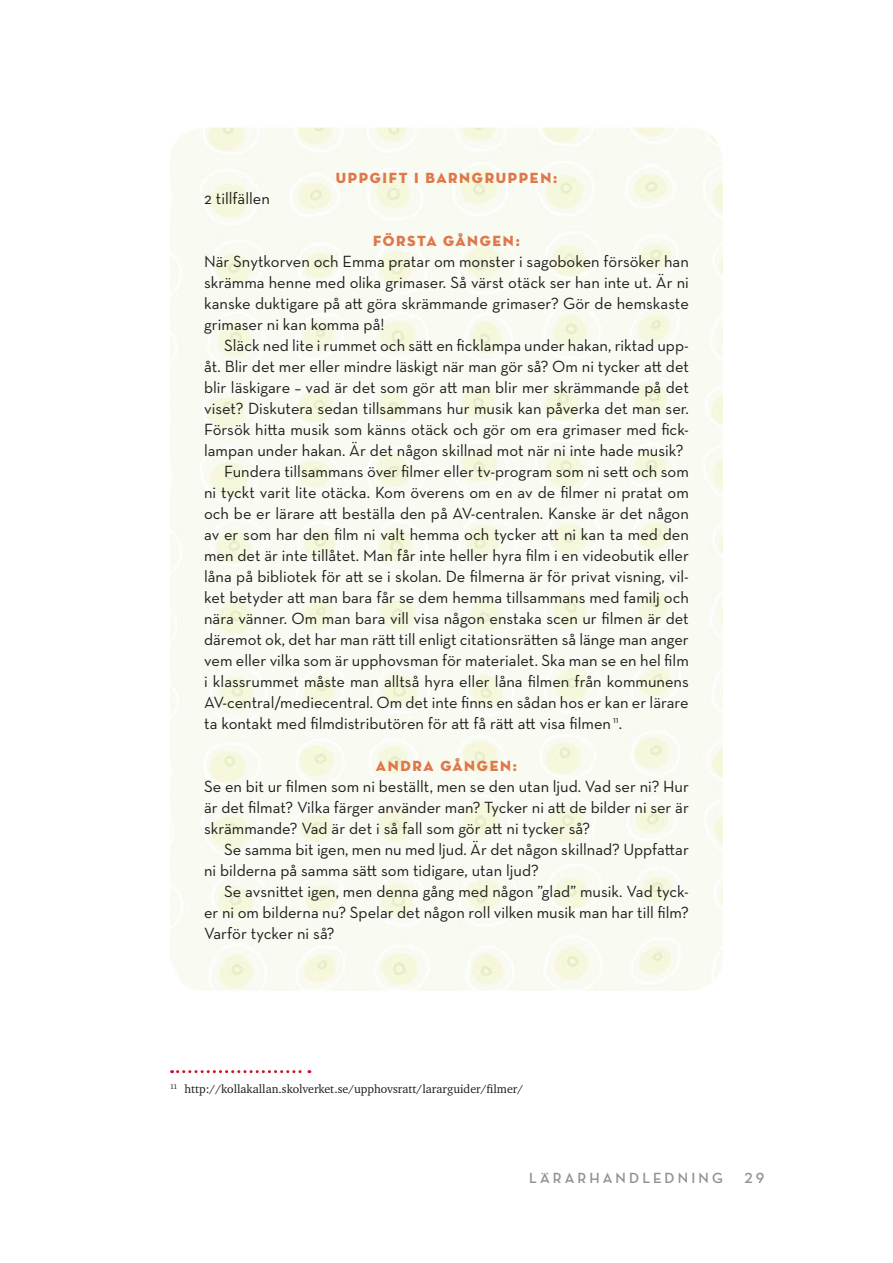
<style>
.page{position:relative;width:893px;height:1263px;background:#fff}
.page>*{position:absolute;margin:0;border:0;box-sizing:border-box;transform-origin:0 0}
.t1{font:16.5px/21px "Neutraface Text";color:#1d1d1b;text-align:justify}
.t2{font:15px "Neutraface Display Titling";letter-spacing:.11em;color:#de784a}
.t3{font:700 15px "Neutraface Display";letter-spacing:.215em;color:#929292}
.t4{font:12px "Charter ITC";color:#1d1d1b}
</style>
<div class="page">
<svg style="left:172px;top:1070px;width:138px;height:3px"></svg>
<p class="t1" style="left:204px;top:187px;width:67px">2 tillfällen</p>
<p class="t2" style="left:336px;top:168px;width:223px">UPPGIFT I BARNGRUPPEN:</p>
<p class="t2" style="left:373px;top:231px;width:148px">FÖRSTA GÅNGEN:</p>
<p class="t1" style="left:204px;top:250px;width:486px">När Snytkorven och Emma pratar om monster i sagoboken försöker han skrämma henne med olika grimaser. Så värst otäck ser han inte ut. Är ni kanske duktigare på att göra skrämmande grimaser? Gör de hemskaste grimaser ni kan komma på!</p>
<p class="t1" style="left:224px;top:334px;width:466px">Släck ned lite i rummet och sätt en ficklampa under hakan, riktad upp-</p>
<p class="t1" style="left:204px;top:355px;width:486px">åt. Blir det mer eller mindre läskigt när man gör så? Om ni tycker att det</p>
<p class="t1" style="left:204px;top:376px;width:486px">blir läskigare – vad är det som gör att man blir mer skrämmande på det</p>
<p class="t1" style="left:204px;top:398px;width:486px">viset? Diskutera sedan tillsammans hur musik kan påverka det man ser.</p>
<p class="t1" style="left:204px;top:419px;width:486px">Försök hitta musik som känns otäck och gör om era grimaser med fick-</p>
<p class="t1" style="left:204px;top:440px;width:481px">lampan under hakan. Är det någon skillnad mot när ni inte hade musik?</p>
<p class="t1" style="left:224px;top:461px;width:466px">Fundera tillsammans över filmer eller tv-program som ni sett och som</p>
<p class="t1" style="left:204px;top:482px;width:486px">ni tyckt varit lite otäcka. Kom överens om en av de filmer ni pratat om</p>
<p class="t1" style="left:204px;top:503px;width:486px">och be er lärare att beställa den på AV-centralen. Kanske är det någon</p>
<p class="t1" style="left:204px;top:524px;width:486px">av er som har den film ni valt hemma och tycker att ni kan ta med den</p>
<p class="t1" style="left:204px;top:545px;width:486px">men det är inte tillåtet. Man får inte heller hyra film i en videobutik eller</p>
<p class="t1" style="left:204px;top:566px;width:486px">låna på bibliotek för att se i skolan. De filmerna är för privat visning, vil-</p>
<p class="t1" style="left:204px;top:587px;width:486px">ket betyder att man bara får se dem hemma tillsammans med familj och</p>
<p class="t1" style="left:204px;top:608px;width:486px">nära vänner. Om man bara vill visa någon enstaka scen ur filmen är det</p>
<p class="t1" style="left:204px;top:629px;width:486px">däremot ok, det har man rätt till enligt citationsrätten så länge man anger</p>
<p class="t1" style="left:204px;top:650px;width:486px">vem eller vilka som är upphovsman för materialet. Ska man se en hel film</p>
<p class="t1" style="left:204px;top:671px;width:486px">i klassrummet måste man alltså hyra eller låna filmen från kommunens</p>
<p class="t1" style="left:204px;top:692px;width:486px">AV-central/mediecentral. Om det inte finns en sådan hos er kan er lärare</p>
<p class="t1" style="left:204px;top:713px;width:419px">ta kontakt med filmdistributören för att få rätt att visa filmen <sup>11</sup>.</p>
<p class="t2" style="left:376px;top:756px;width:143px">ANDRA GÅNGEN:</p>
<p class="t1" style="left:204px;top:775px;width:486px">Se en bit ur filmen som ni beställt, men se den utan ljud. Vad ser ni? Hur är det filmat? Vilka färger använder man? Tycker ni att de bilder ni ser är skrämmande? Vad är det i så fall som gör att ni tycker så?</p>
<p class="t1" style="left:204px;top:838px;width:486px;text-indent:20px">Se samma bit igen, men nu med ljud. Är det någon skillnad? Uppfattar ni bilderna på samma sätt som tidigare, utan ljud?</p>
<p class="t1" style="left:204px;top:880px;width:486px;text-indent:20px">Se avsnittet igen, men denna gång med någon ”glad” musik. Vad tyck&shy;er ni om bilderna nu? Spelar det någon roll vilken musik man har till film?<br>Varför tycker ni så?</p>
<p class="t4" style="left:170px;top:1081px;width:355px"><sup>11</sup> http://kollakallan.skolverket.se/upphovsratt/lararguider/filmer/</p>
<p class="t3" style="left:529px;top:1170px;width:195px">läRARHANDLEDNING</p>
<p class="t3" style="left:745px;top:1170px;width:21px">29</p>
</div>
